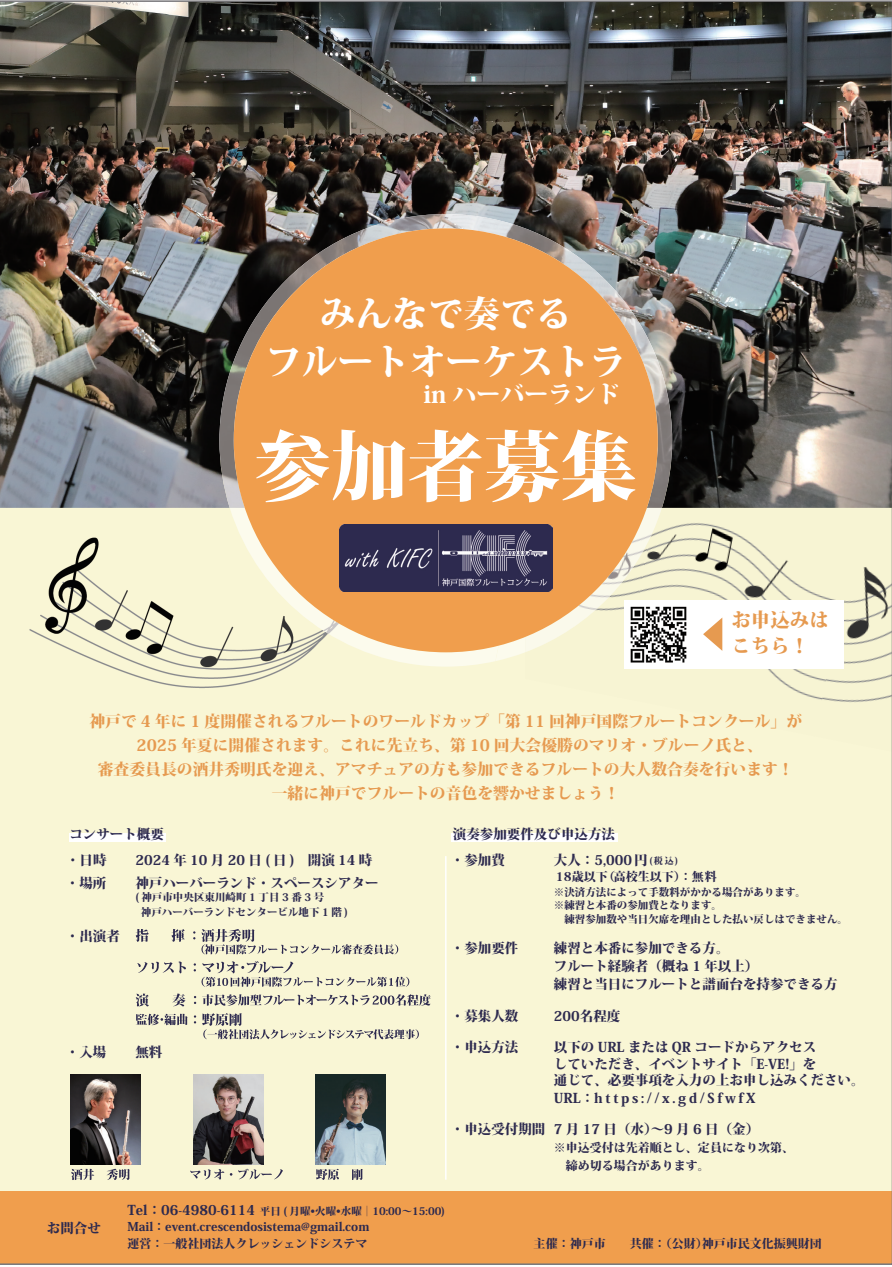
<style>
.page{position:relative;width:892px;height:1267px;background:#fff}
.page>*{position:absolute;margin:0;border:0;box-sizing:border-box;transform-origin:0 0}
.t1{font:800 76.5px "Koz Min Pro";color:#fff}
.t2{font:800 36px/47.8px "Koz Min Pro";color:#fff;text-align:center}
.t3{font:800 24px "Koz Min Pro";color:#fff}
.t4{font:800 19.5px/25.5px "Koz Min Pro";color:#e69a50}
.t5{font:800 15.75px/24px "Koz Min Pro";color:#e69a50;text-align:center}
.t6{font:800 13.5px/18px "Koz Min Pro";color:#2d2a4f}
.t7{font:800 13.5px "Koz Min Pro";letter-spacing:.2em;color:#2d2a4f}
.t8{font:800 13.5px "Koz Min Pro";letter-spacing:.125em;color:#2d2a4f}
.t9{font:800 12px/18px "Koz Min Pro";color:#2d2a4f}
.t10{font:800 10.5px/13.5px "Koz Min Pro";color:#2d2a4f}
.s1{font-size:9px}
.s2{font-family:"Koz Go Pr 6 N";font-weight:400}
.s3{font-size:13.5px}
</style>
<div class="page">
<img style="left:0;top:0;width:892px;height:1265px">
<h2 class="t2" style="left:266px;top:288px;width:361px">みんなで奏でる<br>フルートオーケストラ</h2>
<h3 class="t3" style="left:423px;top:376px;width:198px">in ハーバーランド</h3>
<h1 class="t1" style="left:254px;top:410px;width:384px">参加者募集</h1>
<h3 class="t4" style="left:731px;top:606px;width:99px">お申込みはこちら！</h3>
<p class="t5" style="left:89px;top:708px;width:714px">神戸で 4 年に 1 度開催されるフルートのワールドカップ「第 11 回神戸国際フルートコンクール」が2025 年夏に開催されます。これに先立ち、第 10 回大会優勝のマリオ・ブルーノ氏と、<br>審査委員長の酒井秀明氏を迎え、アマチュアの方も参加できるフルートの大人数合奏を行います！一緒に神戸でフルートの音色を響かせましょう！</p>
<p class="t6" style="left:69px;top:824px;width:96px">コンサート概要</p>
<p class="t6" style="left:453px;top:824px;width:163px">演奏参加要件及び申込方法</p>
<p class="t6" style="left:66px;top:851px;width:42px">・日時</p>
<p class="t8" style="left:135px;top:850px;width:238px">2024年10月20日(日)　開演14時</p>
<p class="t6" style="left:451px;top:851px;width:55px">・参加費</p>
<p class="t6" style="left:554px;top:851px;width:125px">大人：5,000円 <span class="s1">(税込)</span></p>
<p class="t9" style="left:554px;top:866px;width:164px">１８歳以下（高校生以下）：無料</p>
<p class="t10" style="left:554px;top:884px;width:296px">※決済方法によって手数料がかかる場合があります。<br>※練習と本番の参加費となります。<br>　練習参加数や当日欠席を理由とした払い戻しはできません。</p>
<p class="t6" style="left:451px;top:938px;width:69px">・参加要件</p>
<p class="t6" style="left:554px;top:938px;width:285px">練習と本番に参加できる方。<br>フルート経験者（概ね 1 年以上）<br>練習と当日にフルートと譜面台を持参できる方</p>
<p class="t6" style="left:66px;top:874px;width:42px">・場所</p>
<p class="t6" style="left:66px;top:926px;width:55px">・出演者</p>
<p class="t6" style="left:135px;top:874px;width:244px">神戸ハーバーランド・スペースシアター</p>
<p class="t10" style="left:141px;top:889px;width:209px;line-height:15px;text-indent:-6px">( 神戸市中央区東川崎町 1 丁目 3 番 3 号<br>神戸ハーバーランドセンタービル地下 1 階 )</p>
<p class="t6" style="left:66px;top:1042px;width:42px">・入場</p>
<p class="t6" style="left:135px;top:1042px;width:28px">無料</p>
<p class="t6" style="left:451px;top:1006px;width:69px">・募集人数</p>
<p class="t6" style="left:554px;top:1006px;width:68px">200名程度</p>
<p class="t6" style="left:451px;top:1037px;width:69px">・申込方法</p>
<p class="t6" style="left:554px;top:1038px;width:312px;line-height:16.5px">以下の URL または QR コードからアクセス<br>していただき、イベントサイト「E-VE!」を<br>通じて、必要事項を入力の上お申し込みください。</p>
<p class="t7" style="left:554px;top:1088px;width:203px">URL：https://x.gd/SfwfX</p>
<p class="t6" style="left:451px;top:1119px;width:310px">・申込受付期間 7 月 17 日（水）～9 月 6 日（金）</p>
<p class="t9" style="left:554px;top:1137px;width:242px"><span class="s2">※</span>申込受付は先着順とし、定員になり次第、　締め切る場合があります。</p>
<p class="t10" style="left:127px;top:1203px;width:319px"><span class="s3">Tel ：06-4980-6114</span> 平日 ( 月曜•火曜•水曜｜10:00～15:00)</p>
<p class="t6" style="left:47px;top:1218px;width:55px">お問合せ</p>
<p class="t9" style="left:127px;top:1217px;width:243px">Mail：event.crescendosistema@gmail.com</p>
<p class="t9" style="left:127px;top:1234px;width:241px">運営：一般社団法人クレッシェンドシステマ</p>
<p class="t9" style="left:533px;top:1234px;width:289px">主催：神戸市　　共催：（公財）神戸市民文化振興財団</p>
</div>
